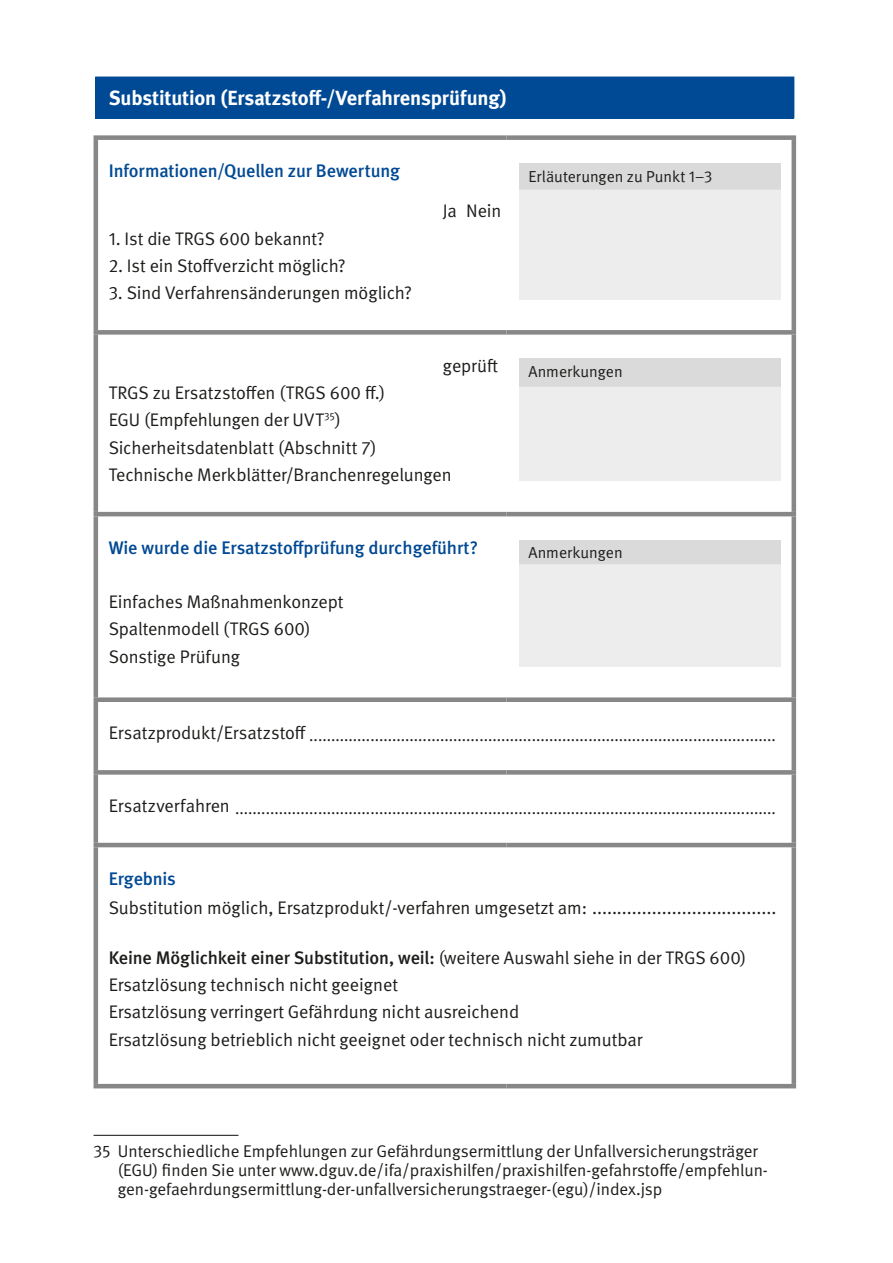
<style>
.page{position:relative;width:893px;height:1263px;background:#fff}
.page>*{position:absolute;margin:0;border:0;box-sizing:border-box;transform-origin:0 0}
.Inhalt_Tabellentext_Kopf{font:700 20.4px "DGUV Meta";letter-spacing:-.005em;color:#fff}
.Inhalt_Tabellentext_Linien{font:18.15px "DGUV Meta";letter-spacing:-.005em;color:#1d1d1b}
.Inhalt_Tabellentext{font:18.15px "DGUV Meta";letter-spacing:-.01em;color:#1d1d1b}
.Inhalt_Tabellentext_Linien-2{font:500 18.15px "DGUV Meta";letter-spacing:-.01em;color:#1d1d1b}
.Inhalt_Tabellentext-2{font:500 18.15px "DGUV Meta";color:#004994}
.Inhalt_Tabellentext_Linien-3{font:500 18.15px "DGUV Meta";letter-spacing:-.01em;color:#004994}
.Inhalt_Fussnote_mit_Linie_horizontal{font:17.1px/19.2px "DGUV Meta";color:#1d1d1b}
.Inhalt_Tabellentext_Linien-4{font:15.9px "DGUV Meta";color:#1d1d1b}
.Inhalt_Tabellentext-3{font:15.9px "DGUV Meta";color:#1d1d1b}
.s1{font-size:18.15px}
.s2{font-weight:400}
</style>
<div class="page">
<div style="left:96px;top:77px;width:698px;height:41px;background:#004994"></div>
<div style="left:94px;top:135px;width:412px;height:5px;background:#878787"></div>
<hr style="left:94px;top:140px;width:4px;height:190px;background:#878787">
<div style="left:506px;top:135px;width:290px;height:5px;background:#878787"></div>
<hr style="left:94px;top:335px;width:4px;height:177px;background:#878787">
<hr style="left:94px;top:516px;width:4px;height:181px;background:#878787">
<hr style="left:94px;top:702px;width:4px;height:68px;background:#878787">
<hr style="left:94px;top:775px;width:4px;height:68px;background:#878787">
<hr style="left:94px;top:847px;width:4px;height:237px;background:#878787">
<hr style="left:94px;top:1084px;width:412px;height:4px;background:#878787">
<hr style="left:506px;top:1084px;width:290px;height:4px;background:#878787">
<div style="left:791px;top:140px;width:5px;height:190px;background:#878787"></div>
<div style="left:94px;top:330px;width:412px;height:5px;background:#878787"></div>
<div style="left:506px;top:330px;width:290px;height:5px;background:#878787"></div>
<div style="left:791px;top:335px;width:5px;height:177px;background:#878787"></div>
<hr style="left:94px;top:512px;width:412px;height:4px;background:#878787">
<hr style="left:506px;top:512px;width:290px;height:4px;background:#878787">
<div style="left:791px;top:516px;width:5px;height:181px;background:#878787"></div>
<div style="left:94px;top:697px;width:412px;height:5px;background:#878787"></div>
<div style="left:506px;top:697px;width:290px;height:5px;background:#878787"></div>
<div style="left:791px;top:702px;width:5px;height:68px;background:#878787"></div>
<div style="left:94px;top:770px;width:412px;height:5px;background:#878787"></div>
<div style="left:506px;top:770px;width:290px;height:5px;background:#878787"></div>
<div style="left:791px;top:775px;width:5px;height:68px;background:#878787"></div>
<hr style="left:94px;top:843px;width:412px;height:4px;background:#878787">
<hr style="left:506px;top:843px;width:290px;height:4px;background:#878787">
<div style="left:791px;top:847px;width:5px;height:237px;background:#878787"></div>
<hr style="left:95px;top:77px;width:411px;height:1px;background:#004994">
<hr style="left:95px;top:78px;width:1px;height:40px;background:#004994">
<div style="left:519px;top:163px;width:261px;height:27px;background:#dadada"></div>
<div style="left:519px;top:190px;width:261px;height:110px;background:#ededed"></div>
<div style="left:519px;top:358px;width:261px;height:29px;background:#dadada"></div>
<div style="left:519px;top:387px;width:261px;height:94px;background:#ededed"></div>
<div style="left:519px;top:540px;width:261px;height:25px;background:#dadada"></div>
<div style="left:519px;top:565px;width:261px;height:101px;background:#ededed"></div>
<hr style="left:519px;top:564px;width:261px;height:1px;background:#ededed">
<hr style="left:94px;top:1135px;width:144px;height:1px;background:#1d1d1b">
<p class="Inhalt_Tabellentext_Kopf" style="left:109px;top:86px;width:399px">Substitution (Ersatzstoff-/Verfahrensprüfung)</p>
<p class="Inhalt_Tabellentext_Linien-3" style="left:109px;top:160px;width:293px">Informationen/Quellen zur Bewertung</p>
<p class="Inhalt_Tabellentext" style="left:109px;top:228px;width:217px">1. Ist die TRGS 600 bekannt?</p>
<p class="Inhalt_Tabellentext" style="left:109px;top:255px;width:238px">2. Ist ein Stoffverzicht möglich?</p>
<p class="Inhalt_Tabellentext" style="left:109px;top:282px;width:305px">3. Sind Verfahrensänderungen möglich?</p>
<p class="Inhalt_Tabellentext" style="left:443px;top:201px;width:60px">Ja Nein</p>
<p class="Inhalt_Tabellentext_Linien" style="left:443px;top:355px;width:57px">geprüft</p>
<p class="Inhalt_Tabellentext_Linien" style="left:109px;top:382px;width:278px">TRGS zu Ersatzstoffen (TRGS 600 ff.)</p>
<p class="Inhalt_Tabellentext_Linien" style="left:109px;top:410px;width:233px">EGU (Empfehlungen der UVT<sup>35</sup>)</p>
<p class="Inhalt_Tabellentext_Linien" style="left:109px;top:437px;width:269px">Sicherheitsdatenblatt (Abschnitt 7)</p>
<p class="Inhalt_Tabellentext_Linien" style="left:109px;top:464px;width:344px">Technische Merkblätter/Branchenregelungen</p>
<p class="Inhalt_Tabellentext-2" style="left:109px;top:537px;width:371px">Wie wurde die Ersatzstoffprüfung durchgeführt?</p>
<p class="Inhalt_Tabellentext" style="left:109px;top:591px;width:236px">Einfaches Maßnahmenkonzept</p>
<p class="Inhalt_Tabellentext" style="left:109px;top:619px;width:203px">Spaltenmodell (TRGS 600)</p>
<p class="Inhalt_Tabellentext" style="left:109px;top:646px;width:133px">Sonstige Prüfung</p>
<p class="Inhalt_Tabellentext-3" style="left:528px;top:167px;width:185px">Erläuterungen zu Punkt 1–3</p>
<p class="Inhalt_Tabellentext-3" style="left:528px;top:362px;width:96px">Anmerkungen</p>
<p class="Inhalt_Tabellentext-3" style="left:528px;top:544px;width:96px">Anmerkungen</p>
<p class="Inhalt_Tabellentext_Linien-4" style="left:109px;top:727px;width:669px"><span class="s1">Ersatzprodukt/Ersatzstoff</span> ...........................................................................................................</p>
<p class="Inhalt_Tabellentext_Linien-4" style="left:109px;top:799px;width:669px"><span class="s1">Ersatzverfahren</span> ............................................................................................................................</p>
<p class="Inhalt_Tabellentext_Linien-3" style="left:109px;top:868px;width:69px">Ergebnis</p>
<p class="Inhalt_Tabellentext_Linien" style="left:109px;top:897px;width:669px">Substitution möglich, Ersatzprodukt/-verfahren umgesetzt am: .....................................</p>
<p class="Inhalt_Tabellentext_Linien-2" style="left:109px;top:947px;width:639px">Keine Möglichkeit einer Substitution, weil: <span class="s2">(weitere Auswahl siehe in der TRGS 600)</span></p>
<p class="Inhalt_Tabellentext_Linien" style="left:109px;top:974px;width:291px">Ersatzlösung technisch nicht geeignet</p>
<p class="Inhalt_Tabellentext_Linien" style="left:109px;top:1001px;width:412px">Ersatzlösung verringert Gefährdung nicht ausreichend</p>
<p class="Inhalt_Tabellentext_Linien" style="left:109px;top:1029px;width:535px">Ersatzlösung betrieblich nicht geeignet oder technisch nicht zumutbar</p>
<p class="Inhalt_Fussnote_mit_Linie_horizontal" style="left:118px;top:1142px;width:652px;text-indent:-24px">35 Unterschiedliche Empfehlungen zur Gefährdungsermittlung der Unfallversicherungsträger (EGU) finden Sie unter www.dguv.de/ifa/praxishilfen/praxishilfen-gefahrstoffe/empfehlun&shy;gen-gefaehrdungsermittlung-der-unfallversicherungstraeger-(egu)/index.jsp</p>
</div>
